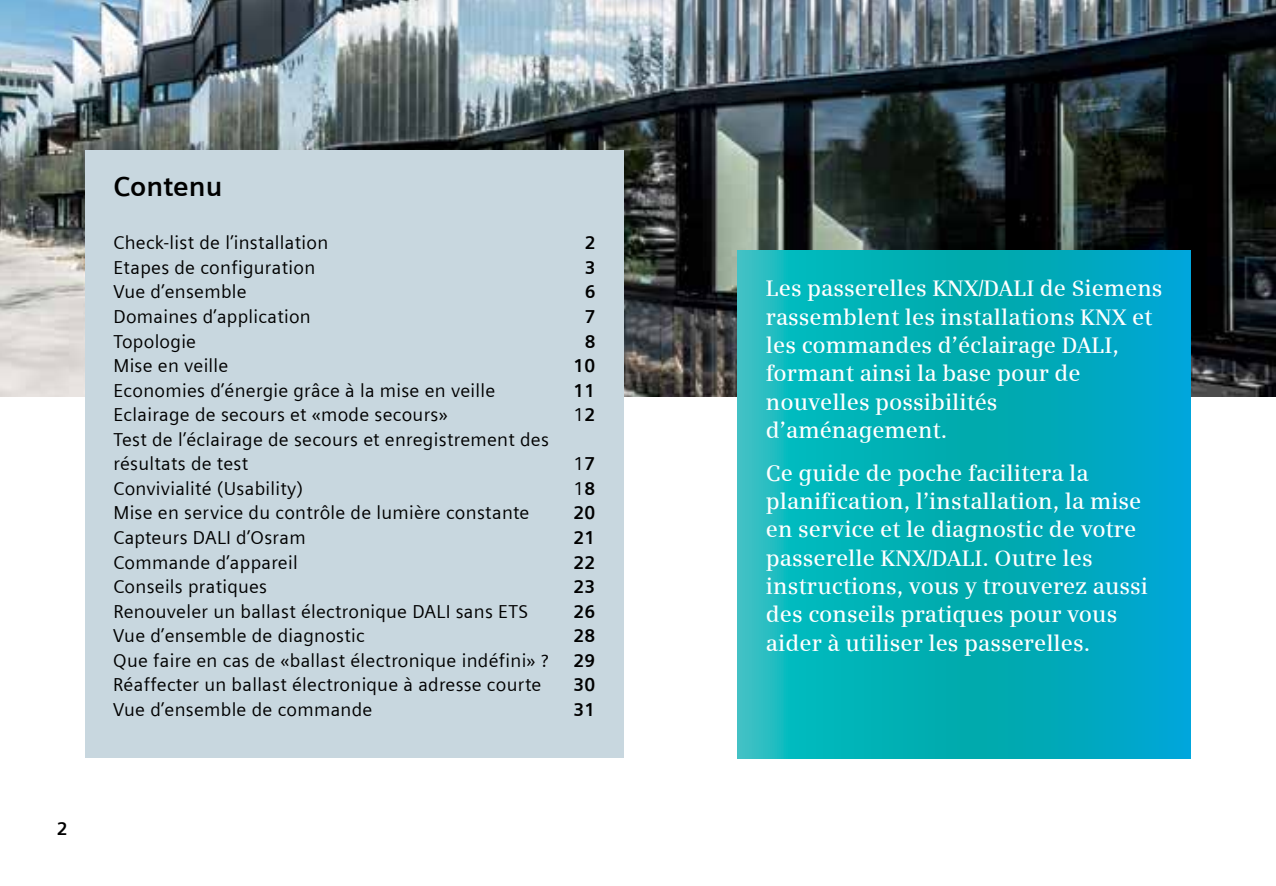
<style>
.page{position:relative;width:1276px;height:886px;background:#fff}
.page>*{position:absolute;margin:0;border:0;box-sizing:border-box;transform-origin:0 0}
.t1{font:700 27.5px "Siemens Sans";color:#000}
.t2{font:600 22.5px/28.2px "Siemens Serif";color:#fff}
.t3{font:18.75px/24.5px "Siemens Sans";letter-spacing:.015em;color:#000}
.t4{font:700 18.75px "Siemens Sans";letter-spacing:.015em;color:#000}
.s1{font-weight:700}
</style>
<div class="page">
<img style="left:0;top:0;width:1276px;height:396px">
<div style="left:85px;top:150px;width:539px;height:608px;background:#c8d7df"></div>
<svg style="left:737px;top:251px;width:454px;height:507px;background:#04aebb"></svg>
<p class="t4" style="left:57px;top:818px;width:12px">2</p>
<h1 class="t1" style="left:113px;top:171px;width:110px">Contenu</h1>
<p class="t3" style="left:113px;top:231px;width:216px">Check-list de l’installation</p>
<p class="t4" style="left:584px;top:232px;width:12px">2</p>
<p class="t3" style="left:113px;top:255px;width:203px">Etapes de configuration</p>
<p class="t4" style="left:584px;top:257px;width:12px">3</p>
<p class="t3" style="left:113px;top:280px;width:135px">Vue d’ensemble</p>
<p class="t4" style="left:584px;top:281px;width:12px">6</p>
<p class="t3" style="left:113px;top:304px;width:199px">Domaines d’application</p>
<p class="t4" style="left:584px;top:306px;width:12px">7</p>
<p class="t3" style="left:113px;top:329px;width:84px">Topologie</p>
<p class="t4" style="left:584px;top:330px;width:12px">8</p>
<p class="t3" style="left:113px;top:353px;width:116px">Mise en veille</p>
<p class="t4" style="left:573px;top:355px;width:23px">10</p>
<p class="t3" style="left:113px;top:378px;width:383px">Economies d’énergie grâce à la mise en veille</p>
<p class="t4" style="left:573px;top:379px;width:23px">11</p>
<p class="t3" style="left:113px;top:402px;width:336px">Eclairage de secours et «mode secours»</p>
<p class="t3" style="left:573px;top:403px;width:23px">1<span class="s1">2</span></p>
<p class="t3" style="left:113px;top:427px;width:437px">Test de l’éclairage de secours et enregistrement des résultats de test</p>
<p class="t3" style="left:573px;top:452px;width:23px">1<span class="s1">7</span></p>
<p class="t3" style="left:113px;top:476px;width:191px">Convivialité (Usability)</p>
<p class="t3" style="left:573px;top:476px;width:23px">1<span class="s1">8</span></p>
<p class="t3" style="left:113px;top:501px;width:417px">Mise en service du contrôle de lumière constante</p>
<p class="t4" style="left:573px;top:502px;width:23px">20</p>
<p class="t3" style="left:113px;top:525px;width:194px">Capteurs DALI d’Osram</p>
<p class="t4" style="left:573px;top:527px;width:23px">21</p>
<p class="t3" style="left:113px;top:550px;width:186px">Commande d’appareil</p>
<p class="t4" style="left:573px;top:551px;width:23px">22</p>
<p class="t3" style="left:113px;top:574px;width:155px">Conseils pratiques</p>
<p class="t4" style="left:573px;top:576px;width:23px">23</p>
<p class="t3" style="left:113px;top:599px;width:416px">Renouveler un ballast électronique DALI sans ETS</p>
<p class="t4" style="left:573px;top:600px;width:23px">26</p>
<p class="t3" style="left:113px;top:623px;width:253px">Vue d’ensemble de diagnostic</p>
<p class="t4" style="left:573px;top:625px;width:23px">28</p>
<p class="t3" style="left:113px;top:648px;width:437px">Que faire en cas de «ballast électronique indéfini» ?</p>
<p class="t4" style="left:573px;top:650px;width:23px">29</p>
<p class="t3" style="left:113px;top:673px;width:430px">Réaffecter un ballast électronique à adresse courte</p>
<p class="t4" style="left:573px;top:674px;width:23px">30</p>
<p class="t3" style="left:113px;top:697px;width:261px">Vue d’ensemble de commande</p>
<p class="t4" style="left:573px;top:699px;width:23px">31</p>
<p class="t2" style="left:766px;top:274px;width:398px">Les passerelles KNX/DALI de Siemens rassemblent les installations KNX et les commandes d’éclairage DALI, formant ainsi la base pour de nouvelles possibilités d’aménagement.</p>
<p class="t2" style="left:766px;top:458px;width:384px">Ce guide de poche facilitera la planification, l’installation, la mise en service et le diagnostic de votre passerelle KNX/DALI. Outre les instructions, vous y trouverez aussi des conseils pratiques pour vous aider à utiliser les passerelles.</p>
</div>
